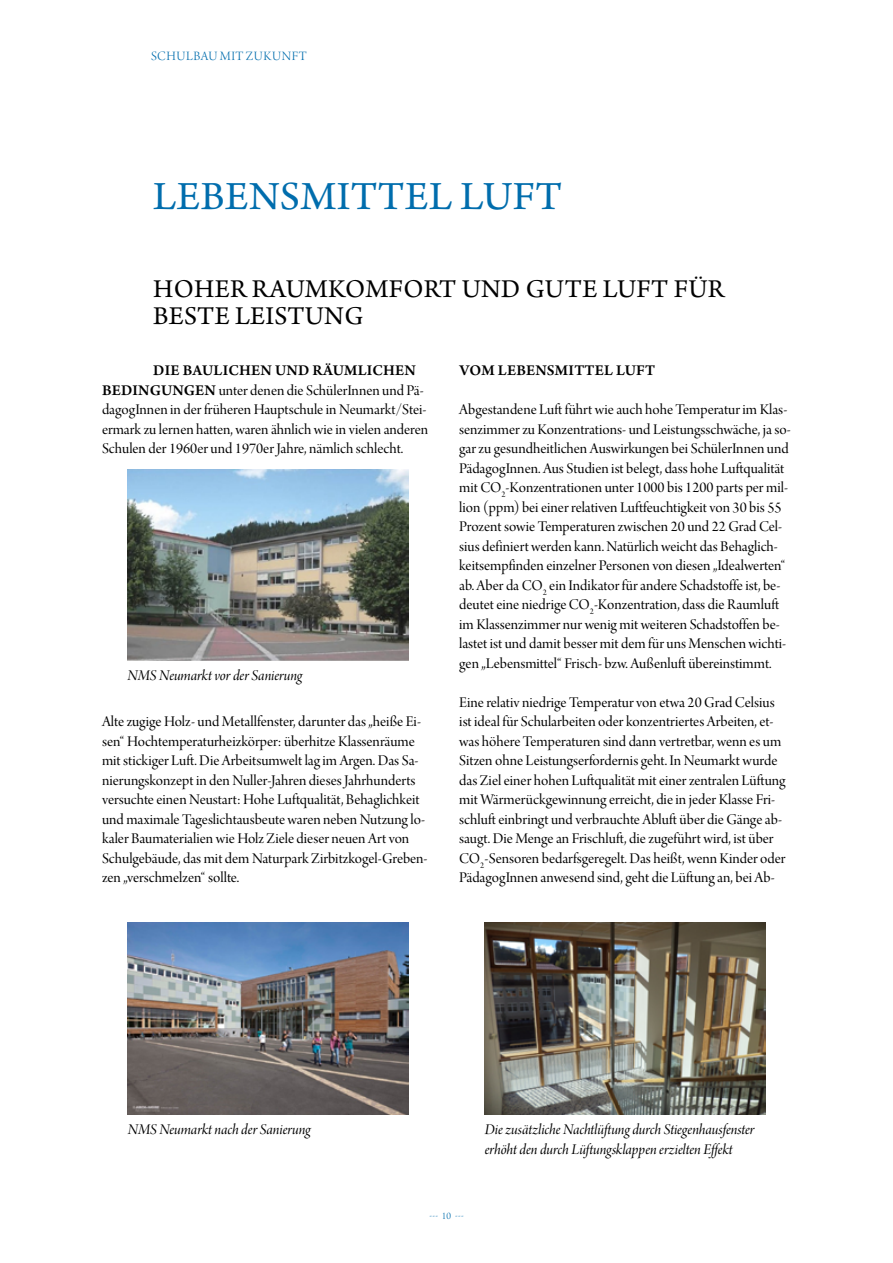
<style>
.page{position:relative;width:893px;height:1263px;background:#fff}
.page>*{position:absolute;margin:0;border:0;box-sizing:border-box;transform-origin:0 0}
.t1{font:42px "Arno Pro";letter-spacing:.01em;color:#006dad}
.t2{font:27px/27px "Arno Pro";letter-spacing:.01em;color:#000}
.t3{font:15.75px/19.5px "Arno Pro Display";color:#000}
.t4{font:15.75px/19.5px "Arno Pro Italic Display";letter-spacing:-.005em;color:#000}
.t5{font:600 15.75px "Arno Pro";letter-spacing:.015em;color:#000}
.t6{font:13.5px "Arno Pro Light Display";letter-spacing:.04em;color:#006dad}
.t7{font:10.5px "Arno Pro Light Display";color:#006dad}
.s1{font-family:"Arno Pro";font-weight:600}
</style>
<div class="page">
<img style="left:485px;top:923px;width:281px;height:191px">
<img style="left:128px;top:469px;width:280px;height:191px">
<img style="left:128px;top:923px;width:280px;height:191px">
<p class="t6" style="left:151px;top:49px;width:157px">SCHULBAU MIT ZUKUNFT</p>
<h1 class="t1" style="left:153px;top:173px;width:411px">LEBENSMITTEL LUFT</h1>
<h2 class="t2" style="left:153px;top:277px;width:572px">HOHER RAUMKOMFORT UND GUTE LUFT FÜR<br>BESTE LEISTUNG</h2>
<p class="t5" style="left:153px;top:361px;width:264px">DIE BAULICHEN UND RÄUMLICHEN</p>
<p class="t3" style="left:102px;top:381px;width:328px"><span class="s1">BEDINGUNGEN</span> unter denen die SchülerInnen und Pä&shy;dagogInnen in der früheren Hauptschule in Neumarkt/Stei&shy;ermark zu lernen hatten, waren ähnlich wie in vielen anderen Schulen der 1960er und 1970er Jahre, nämlich schlecht.</p>
<p class="t5" style="left:459px;top:361px;width:197px">VOM LEBENSMITTEL LUFT</p>
<p class="t3" style="left:459px;top:401px;width:333px">Abgestandene Luft führt wie auch hohe Temperatur im Klas&shy;senzimmer zu Konzentrations- und Leistungsschwäche, ja so&shy;gar zu gesundheitlichen Auswirkungen bei SchülerInnen und PädagogInnen. Aus Studien ist belegt, dass hohe Luftqualität mit CO<sub>2</sub>-Konzentrationen unter 1000 bis 1200 parts per mil&shy;lion (ppm) bei einer relativen Luftfeuchtigkeit von 30 bis 55<br>Prozent sowie Temperaturen zwischen 20 und 22 Grad Cel&shy;sius definiert werden kann. Natürlich weicht das Behaglich&shy;keitsempfinden einzelner Personen von diesen „Idealwerten“ ab. Aber da CO<sub>2</sub> ein Indikator für andere Schadstoffe ist, be&shy;deutet eine niedrige CO<sub>2</sub>-Konzentration, dass die Raumluft im Klassenzimmer nur wenig mit weiteren Schadstoffen be&shy;lastet ist und damit besser mit dem für uns Menschen wichti&shy;gen „Lebensmittel“ Frisch- bzw. Außenluft übereinstimmt.</p>
<p class="t3" style="left:459px;top:693px;width:328px">Eine relativ niedrige Temperatur von etwa 20 Grad Celsius ist ideal für Schularbeiten oder konzentriertes Arbeiten, et&shy;was höhere Temperaturen sind dann vertretbar, wenn es um Sitzen ohne Leistungserfordernis geht. In Neumarkt wurde das Ziel einer hohen Luftqualität mit einer zentralen Lüftung mit Wärmerückgewinnung erreicht, die in jeder Klasse Fri&shy;schluft einbringt und verbrauchte Abluft über die Gänge ab&shy;saugt. Die Menge an Frischluft, die zugeführt wird, ist über CO<sub>2</sub>-Sensoren bedarfsgeregelt. Das heißt, wenn Kinder oder PädagogInnen anwesend sind, geht die Lüftung an, bei Ab-</p>
<p class="t4" style="left:128px;top:667px;width:176px">NMS Neumarkt vor der Sanierung</p>
<p class="t3" style="left:102px;top:713px;width:327px">Alte zugige Holz- und Metallfenster, darunter das „heiße Ei&shy;sen“ Hochtemperaturheizkörper: überhitze Klassenräume mit stickiger Luft. Die Arbeitsumwelt lag im Argen. Das Sa&shy;nierungskonzept in den Nuller-Jahren dieses Jahrhunderts versuchte einen Neustart: Hohe Luftqualität, Behaglichkeit und maximale Tageslichtausbeute waren neben Nutzung lo&shy;kaler Baumaterialien wie Holz Ziele dieser neuen Art von Schulgebäude, das mit dem Naturpark Zirbitzkogel-Greben&shy;zen „verschmelzen“ sollte.</p>
<p class="t4" style="left:128px;top:1120px;width:184px">NMS Neumarkt nach der Sanierung</p>
<p class="t4" style="left:485px;top:1121px;width:271px">Die zusätzliche Nachtlüftung durch Stiegenhausfenster erhöht den durch Lüftungsklappen erzielten Effekt</p>
<p class="t7" style="left:429px;top:1210px;width:36px">--- 10 ---</p>
</div>
